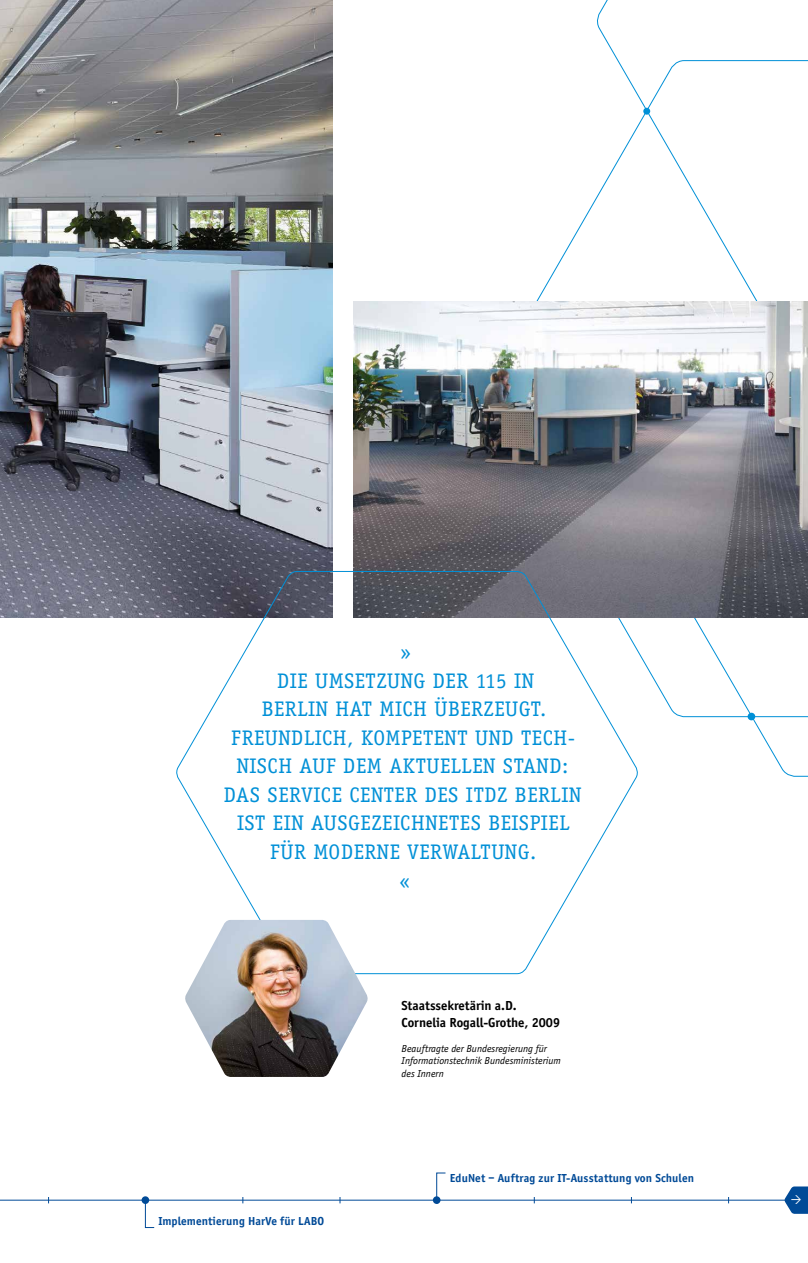
<style>
.page{position:relative;width:808px;height:1263px;background:#fff}
.page>*{position:absolute;margin:0;border:0;box-sizing:border-box;transform-origin:0 0}
.t1{font:21.15px/28.5px "Officina Serif LT";letter-spacing:.03em;color:#0090d7;text-align:center}
.t2{font:700 13.5px/16.2px "Officina Sans";color:#000}
.t3{font:700 12px "Officina Sans";letter-spacing:.01em;color:#004a97}
.t4{font:italic 10.5px/12.6px "Officina Sans";color:#000}
</style>
<div class="page">
<svg style="left:689px;top:618px;width:119px;height:159px"></svg>
<svg style="left:595px;top:0;width:213px;height:302px"></svg>
<div style="left:747px;top:713px;width:8px;height:7px;background:#0090d7;border-radius:50%"></div>
<div style="left:643px;top:108px;width:7px;height:7px;background:#0090d7;border-radius:50%"></div>
<img style="left:0;top:0;width:333px;height:618px">
<img style="left:354px;top:302px;width:454px;height:316px">
<svg style="left:175px;top:571px;width:464px;height:403px"></svg>
<img style="left:184px;top:920px;width:185px;height:157px">
<hr style="left:0;top:1200px;width:786px;height:1px;background:#004a97">
<svg style="left:145px;top:1197px;width:10px;height:31px"></svg>
<svg style="left:436px;top:1172px;width:10px;height:32px"></svg>
<div style="left:142px;top:1196px;width:7px;height:8px;background:#004a97;border-radius:50%"></div>
<div style="left:433px;top:1196px;width:7px;height:8px;background:#004a97;border-radius:50%"></div>
<svg style="left:784px;top:1186px;width:24px;height:28px"></svg>
<p class="t1" style="left:224px;top:638px;width:359px">»<br>DIE UMSETZUNG DER 115 IN<br>BERLIN HAT MICH ÜBERZEUGT.<br>FREUNDLICH, KOMPETENT UND TECH-<br>NISCH AUF DEM AKTUELLEN STAND:<br>DAS SERVICE CENTER DES ITDZ BERLIN<br>IST EIN AUSGEZEICHNETES BEISPIEL<br>FÜR MODERNE VERWALTUNG.<br>«</p>
<p class="t2" style="left:402px;top:998px;width:160px">Staatssekretärin a.D.<br>Cornelia Rogall-Grothe, 2009</p>
<p class="t4" style="left:402px;top:1042px;width:161px">Beauftragte der Bundesregierung für<br>Informationstechnik Bundesministerium des Innern</p>
<p class="t3" style="left:158px;top:1214px;width:167px">Implementierung HarVe für LABO</p>
<p class="t3" style="left:450px;top:1171px;width:246px">EduNet – Auftrag zur IT-Ausstattung von Schulen</p>
</div>
